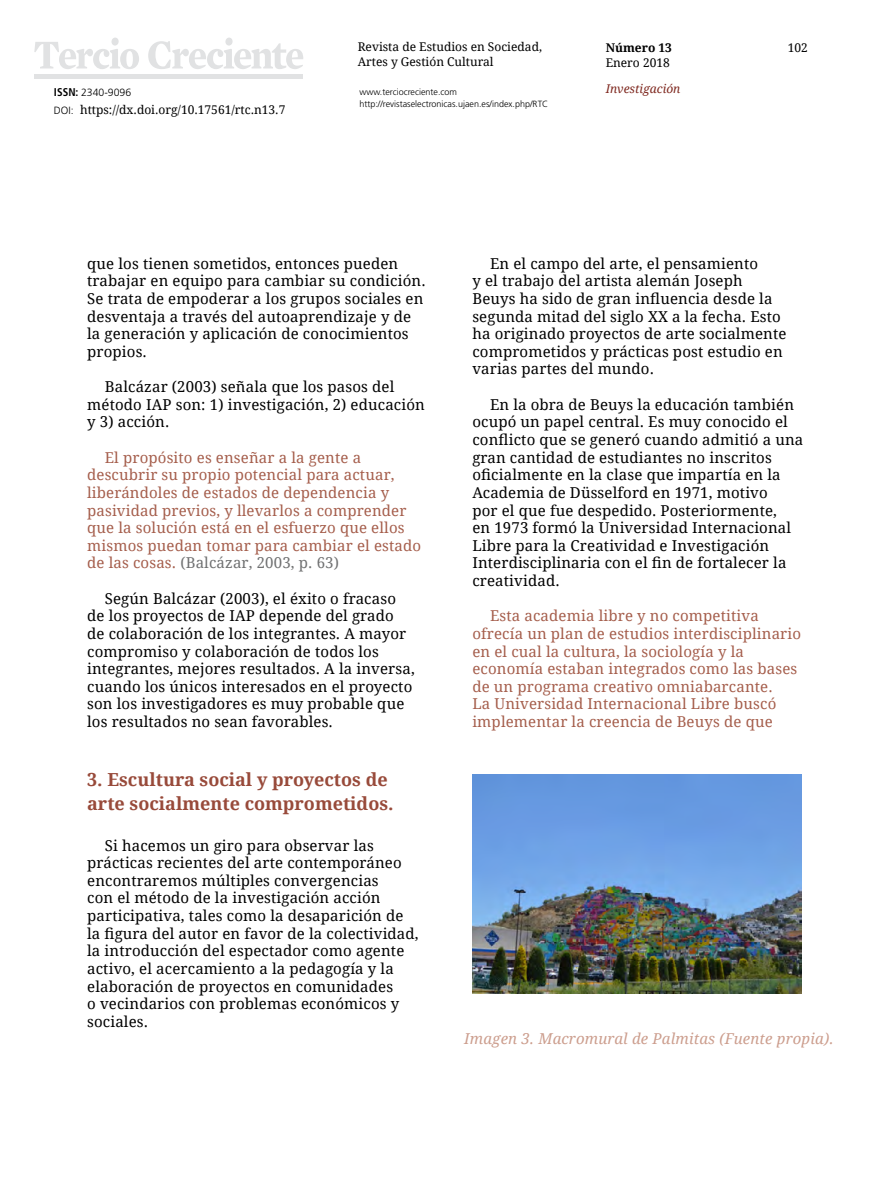
<style>
.page{position:relative;width:893px;height:1191px;background:#fff}
.page>*{position:absolute;margin:0;border:0;box-sizing:border-box;transform-origin:0 0}
.t1{font:700 18px/24px "Droid Serif";color:#984a3a}
.t2{font:15px/17.5px "Droid Serif";letter-spacing:.01em;color:#000}
.t3{font:15px/17.7px "Droid Serif";letter-spacing:.01em;color:#a55e4c}
.t4{font:italic 15px "Droid Serif";letter-spacing:.01em;color:#cc9e8e}
.t5{font:12px "Droid Serif";color:#000}
.t6{font:italic 12px "Droid Serif";color:#7f2920}
.t7{font:700 12px "Droid Serif";color:#000}
.t8{font:300 10.5px "Frutiger LT Std";color:#000}
.t9{font:300 9px/12.6px "Frutiger LT Std";color:#000}
.s1{font-weight:700;font-stretch:condensed;font-size:11.25px}
.s2{font-family:"Frutiger LT Std";font-weight:300;font-size:10.5px}
.s3{color:#707172}
</style>
<div class="page">
<svg style="left:34px;top:38px;width:269px;height:31px"></svg>
<div style="left:34px;top:74px;width:269px;height:5px;background:#e1e2e3"></div>
<img style="left:472px;top:775px;width:329px;height:218px">
<p class="t8" style="left:54px;top:87px;width:79px"><span class="s1">ISSN:</span> 2340-9096</p>
<p class="t5" style="left:54px;top:102px;width:233px"><span class="s2">DOI:</span> https://dx.doi.org/10.17561/rtc.n13.7</p>
<p class="t5" style="left:358px;top:39px;width:186px">Revista de Estudios en Sociedad,</p>
<p class="t5" style="left:788px;top:39px;width:22px">102</p>
<p class="t5" style="left:358px;top:53px;width:137px">Artes y Gestión Cultural</p>
<p class="t9" style="left:359px;top:85px;width:190px">www.terciocreciente.com http://revistaselectronicas.ujaen.es/index.php/RTC</p>
<p class="t7" style="left:606px;top:40px;width:68px">Número 13</p>
<p class="t5" style="left:606px;top:54px;width:66px">Enero 2018</p>
<p class="t6" style="left:606px;top:80px;width:76px">Investigación</p>
<p class="t2" style="left:87px;top:254px;width:340px">que los tienen sometidos, entonces pueden trabajar en equipo para cambiar su condición.<br>Se trata de empoderar a los grupos sociales en desventaja a través del autoaprendizaje y de la generación y aplicación de conocimientos propios.</p>
<p class="t2" style="left:87px;top:377px;width:339px;text-indent:18px">Balcázar (2003) señala que los pasos del método IAP son: 1) investigación, 2) educación y 3) acción.</p>
<p class="t3" style="left:87px;top:448px;width:336px;text-indent:18px">El propósito es enseñar a la gente a descubrir su propio potencial para actuar, liberándoles de estados de dependencia y pasividad previos, y llevarlos a comprender que la solución está en el esfuerzo que ellos mismos puedan tomar para cambiar el estado de las cosas. <span class="s3">(Balcázar, 2003, p. 63)</span></p>
<p class="t2" style="left:87px;top:589px;width:329px;text-indent:18px">Según Balcázar (2003), el éxito o fracaso de los proyectos de IAP depende del grado de colaboración de los integrantes. A mayor compromiso y colaboración de todos los integrantes, mejores resultados. A la inversa, cuando los únicos interesados en el proyecto son los investigadores es muy probable que los resultados no sean favorables.</p>
<p class="t1" style="left:87px;top:767px;width:308px">3. Escultura social y proyectos de arte socialmente comprometidos.</p>
<p class="t2" style="left:87px;top:836px;width:333px;text-indent:18px">Si hacemos un giro para observar las prácticas recientes del arte contemporáneo encontraremos múltiples convergencias<br>con el método de la investigación acción participativa, tales como la desaparición de la figura del autor en favor de la colectividad, la introducción del espectador como agente activo, el acercamiento a la pedagogía y la elaboración de proyectos en comunidades<br>o vecindarios con problemas económicos y sociales.</p>
<p class="t2" style="left:472px;top:254px;width:316px;text-indent:18px">En el campo del arte, el pensamiento<br>y el trabajo del artista alemán Joseph Beuys ha sido de gran influencia desde la segunda mitad del siglo XX a la fecha. Esto ha originado proyectos de arte socialmente comprometidos y prácticas post estudio en varias partes del mundo.</p>
<p class="t2" style="left:472px;top:395px;width:332px;text-indent:18px">En la obra de Beuys la educación también ocupó un papel central. Es muy conocido el conflicto que se generó cuando admitió a una gran cantidad de estudiantes no inscritos oficialmente en la clase que impartía en la Academia de Düsselford en 1971, motivo<br>por el que fue despedido. Posteriormente,<br>en 1973 formó la Universidad Internacional Libre para la Creatividad e Investigación Interdisciplinaria con el fin de fortalecer la creatividad.</p>
<p class="t3" style="left:472px;top:606px;width:330px;text-indent:18px">Esta academia libre y no competitiva ofrecía un plan de estudios interdisciplinario en el cual la cultura, la sociología y la economía estaban integrados como las bases de un programa creativo omniabarcante.<br>La Universidad Internacional Libre buscó implementar la creencia de Beuys de que</p>
<p class="t4" style="left:464px;top:1028px;width:371px">Imagen 3. Macromural de Palmitas (Fuente propia).</p>
</div>
